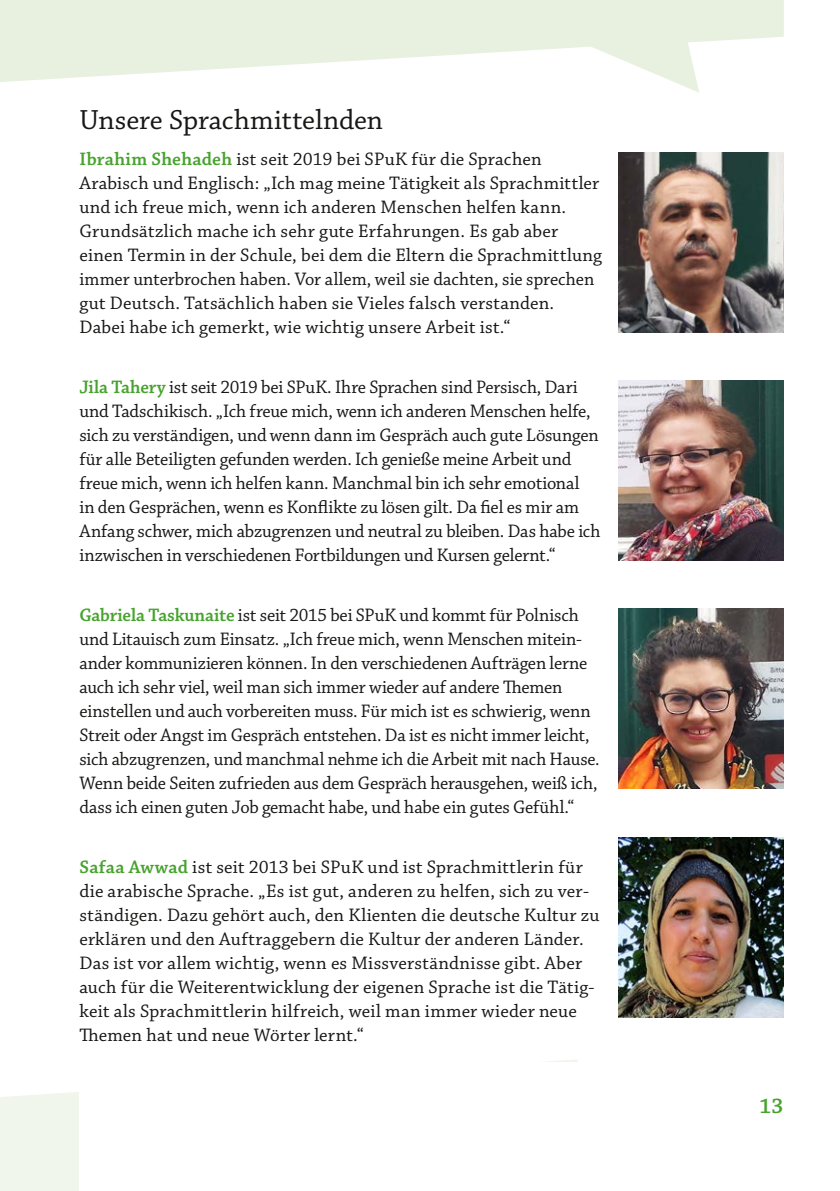
<style>
.page{position:relative;width:840px;height:1191px;background:#fff}
.page>*{position:absolute;margin:0;border:0;box-sizing:border-box;transform-origin:0 0}
.t1{font:29px "Chaparral Pro";color:#181716}
.t2{font:600 22px "Chaparral Pro";color:#46a22d}
.t3{font:19px/24px "Chaparral Pro";color:#181716}
.s1{font-weight:600;color:#46a22d}
</style>
<div class="page">
<svg style="left:0;top:1060px;width:577px;height:131px;fill:#f0f6eb"></svg>
<svg style="left:0;top:0;width:783px;height:93px;fill:#e8f0e0"></svg>
<img style="left:618px;top:153px;width:164px;height:180px">
<img style="left:618px;top:609px;width:164px;height:180px">
<img style="left:618px;top:837px;width:164px;height:180px">
<img style="left:618px;top:381px;width:164px;height:180px">
<div style="left:79px;top:1062px;width:760px;height:129px;background:#fff"></div>
<h1 class="t1" style="left:79px;top:103px;width:305px">Unsere Sprachmittelnden</h1>
<p class="t3" style="left:79px;top:147px;width:524px"><span class="s1">Ibrahim Shehadeh</span> ist seit 2019 bei SPuK für die Sprachen Arabisch und Englisch: „Ich mag meine Tätigkeit als Sprachmittler und ich freue mich, wenn ich anderen Menschen helfen kann.<br>Grundsätzlich mache ich sehr gute Erfahrungen. Es gab aber einen Termin in der Schule, bei dem die Eltern die Sprachmittlung immer unterbrochen haben. Vor allem, weil sie dachten, sie sprechen gut Deutsch. Tatsächlich haben sie Vieles falsch verstanden.<br>Dabei habe ich gemerkt, wie wichtig unsere Arbeit ist.“</p>
<p class="t3" style="left:79px;top:375px;width:522px"><span class="s1">Jila Tahery</span> ist seit 2019 bei SPuK. Ihre Sprachen sind Persisch, Dari und Tadschikisch. „Ich freue mich, wenn ich anderen Menschen helfe, sich zu verständigen, und wenn dann im Gespräch auch gute Lösungen für alle Beteiligten gefunden werden. Ich genieße meine Arbeit und freue mich, wenn ich helfen kann. Manchmal bin ich sehr emotional<br>in den Gesprächen, wenn es Konflikte zu lösen gilt. Da fiel es mir am Anfang schwer, mich abzugrenzen und neutral zu bleiben. Das habe ich inzwischen in verschiedenen Fortbildungen und Kursen gelernt.“</p>
<p class="t3" style="left:79px;top:603px;width:519px"><span class="s1">Gabriela Taskunaite</span> ist seit 2015 bei SPuK und kommt für Polnisch und Litauisch zum Einsatz. „Ich freue mich, wenn Menschen mitein&shy;ander kommunizieren können. In den verschiedenen Aufträgen lerne auch ich sehr viel, weil man sich immer wieder auf andere Themen einstellen und auch vorbereiten muss. Für mich ist es schwierig, wenn Streit oder Angst im Gespräch entstehen. Da ist es nicht immer leicht, sich abzugrenzen, und manchmal nehme ich die Arbeit mit nach Hause.<br>Wenn beide Seiten zufrieden aus dem Gespräch herausgehen, weiß ich, dass ich einen guten Job gemacht habe, und habe ein gutes Gefühl.“</p>
<p class="t3" style="left:79px;top:855px;width:521px"><span class="s1">Safaa Awwad</span> ist seit 2013 bei SPuK und ist Sprachmittlerin für die arabische Sprache. „Es ist gut, anderen zu helfen, sich zu ver&shy;ständigen. Dazu gehört auch, den Klienten die deutsche Kultur zu erklären und den Auftraggebern die Kultur der anderen Länder.<br>Das ist vor allem wichtig, wenn es Missverständnisse gibt. Aber auch für die Weiterentwicklung der eigenen Sprache ist die Tätig&shy;keit als Sprachmittlerin hilfreich, weil man immer wieder neue Themen hat und neue Wörter lernt.“</p>
<p class="t2" style="left:759px;top:1093px;width:25px">13</p>
</div>
